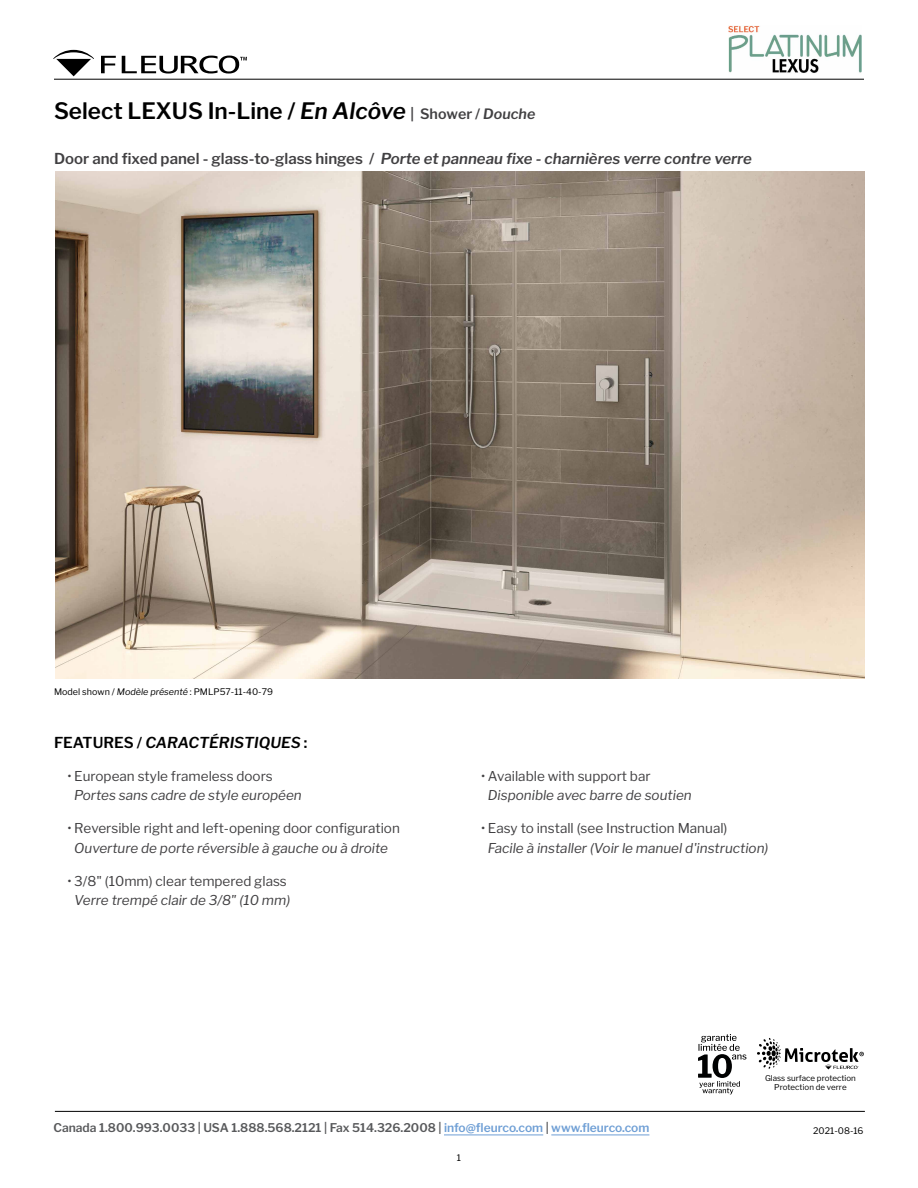
<style>
.page{position:relative;width:918px;height:1188px;background:#fff}
.page>*{position:absolute;margin:0;border:0;box-sizing:border-box;transform-origin:0 0}
.t1{font:600 22.5px "Libre Franklin";color:#000}
.t2{font:italic 600 15px "Libre Franklin";color:#414042}
.t3{font:italic 600 15px "Libre Franklin";color:#000}
.t4{font:italic 13.5px "Libre Franklin";color:#414042}
.t5{font:13.5px "Libre Franklin";color:#414042}
.t6{font:600 12px "Libre Franklin";color:#58595b}
.t7{font:9px "Libre Franklin";color:#000}
.t8{font:7.95px/9.6px "Libre Franklin";color:#000;text-align:center}
.s1{font-style:italic}
.s2{font-size:14.25px;color:#414042}
.s3{font-style:italic;font-size:14.25px;color:#414042}
.s4{font-style:normal}
.s5{color:#6f9fd5}
</style>
<div class="page">
<hr style="left:54px;top:79px;width:810px;height:1px;background:#000">
<svg style="left:101px;top:56px;width:15px;height:17px"></svg>
<svg style="left:53px;top:50px;width:41px;height:26px"></svg>
<svg style="left:122px;top:56px;width:125px;height:18px"></svg>
<hr style="left:55px;top:1111px;width:810px;height:1px;background:#000">
<hr style="left:444px;top:1135px;width:99px;height:1px;background:#6f9fd5">
<hr style="left:551px;top:1135px;width:98px;height:1px;background:#6f9fd5">
<svg style="left:698px;top:1034px;width:48px;height:60px"></svg>
<svg style="left:757px;top:1038px;width:107px;height:31px"></svg>
<img style="left:729px;top:26px;width:132px;height:47px">
<img style="left:56px;top:172px;width:808px;height:507px">
<h1 class="t1" style="left:54px;top:97px;width:483px">Select LEXUS In-Line / <span class="s1">En Alcôve</span> <span class="s2">| Shower /</span> <span class="s3">Douche</span></h1>
<p class="t2" style="left:54px;top:150px;width:700px"><span class="s4">Door and fixed panel - glass-to-glass hinges /</span> Porte et panneau fixe - charnières verre contre verre</p>
<p class="t7" style="left:54px;top:686px;width:220px">Model shown / <span class="s1">Modèle présenté</span> : PMLP57-11-40-79</p>
<p class="t3" style="left:54px;top:733px;width:255px"><span class="s4">FEATURES /</span> CARACTÉRISTIQUES <span class="s4">:</span></p>
<p class="t5" style="left:68px;top:768px;width:207px">• European style frameless doors</p>
<p class="t4" style="left:74px;top:787px;width:229px">Portes sans cadre de style européen</p>
<p class="t5" style="left:68px;top:820px;width:334px">• Reversible right and left-opening door configuration</p>
<p class="t4" style="left:74px;top:840px;width:315px">Ouverture de porte réversible à gauche ou à droite</p>
<p class="t5" style="left:68px;top:873px;width:221px">• 3/8" (10mm) clear tempered glass</p>
<p class="t4" style="left:74px;top:892px;width:218px">Verre trempé clair de 3/8" (10 mm)</p>
<p class="t5" style="left:481px;top:768px;width:171px">• Available with support bar</p>
<p class="t4" style="left:488px;top:787px;width:205px">Disponible avec barre de soutien</p>
<p class="t5" style="left:481px;top:820px;width:248px">• Easy to install (see Instruction Manual)</p>
<p class="t4" style="left:488px;top:840px;width:282px">Facile à installer (Voir le manuel d'instruction)</p>
<p class="t8" style="left:765px;top:1073px;width:92px">Glass surface protection<br>Protection de verre</p>
<p class="t6" style="left:54px;top:1120px;width:597px">Canada 1.800.993.0033 | USA 1.888.568.2121 | Fax 514.326.2008 | <span class="s5">info@fleurco.com</span> | <span class="s5">www.fleurco.com</span></p>
<p class="t7" style="left:457px;top:1153px;width:6px">1</p>
<p class="t7" style="left:813px;top:1125px;width:52px">2021-08-16</p>
</div>
